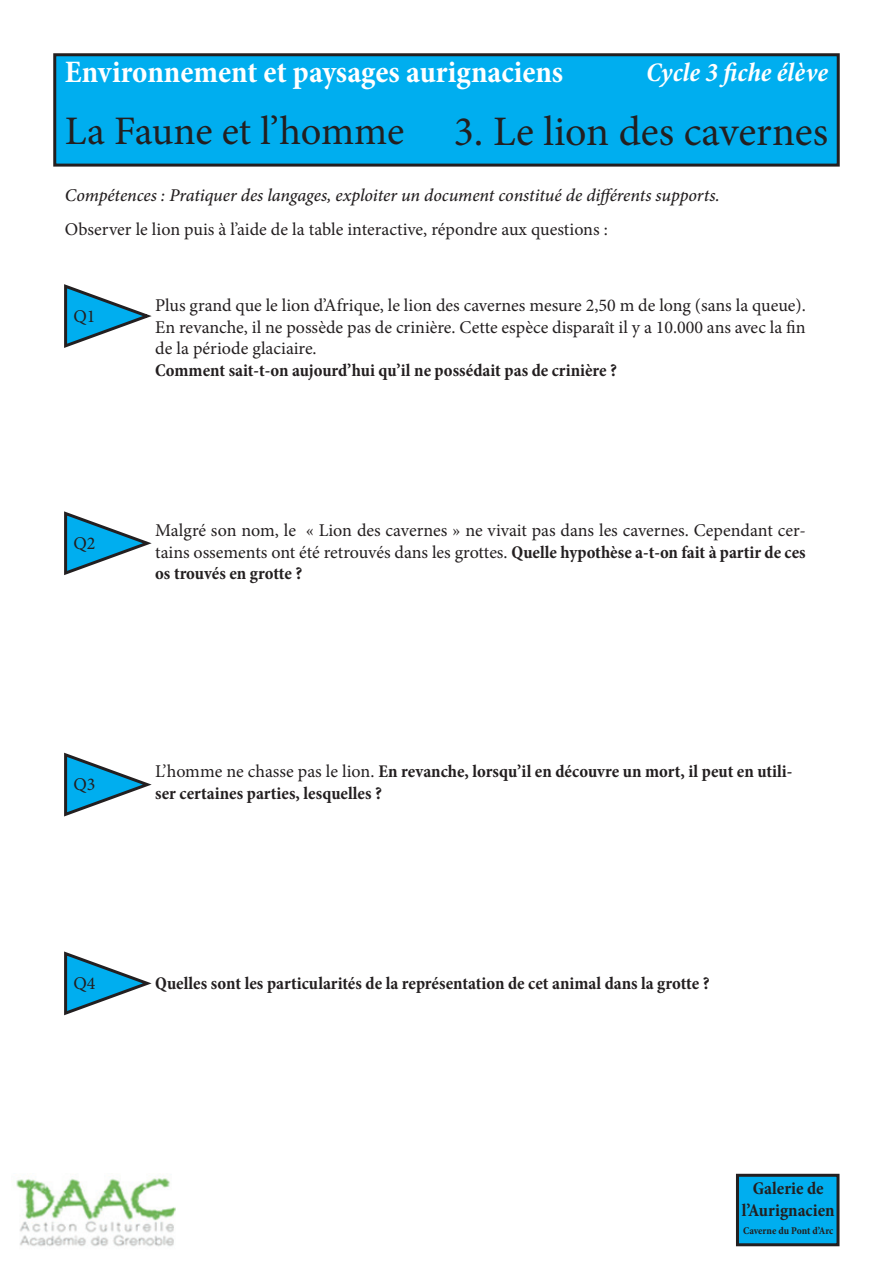
<style>
.page{position:relative;width:893px;height:1263px;background:#fff}
.page>*{position:absolute;margin:0;border:0;box-sizing:border-box;transform-origin:0 0}
.t1{font:42px "Minion Pro";color:#231f20}
.t2{font:700 condensed 31.5px "Minion Pro";color:#fff}
.t3{font:italic 700 condensed 27px "Minion Pro";color:#fff}
.t4{font:18px/21.6px "Minion Pro";color:#231f20;text-align:justify}
.t5{font:700 condensed 18px/21.6px "Minion Pro";color:#231f20}
.t6{font:italic 500 18px "Minion Pro";letter-spacing:-.005em;color:#231f20}
.t7{font:700 condensed 10.5px "Minion Pro";letter-spacing:-.01em;color:#231f20}
.s1{font-size:40.5px}
.s2{font-weight:700;font-stretch:condensed}
.s3{font-weight:400;font-stretch:normal}
</style>
<div class="page">
<div style="left:55px;top:55px;width:783px;height:110px;background:#00aeef"></div>
<div style="left:53px;top:53px;width:787px;height:114px;border:3px solid #231f20"></div>
<svg style="left:64px;top:284px;width:87px;height:64px"></svg>
<svg style="left:64px;top:511px;width:87px;height:64px"></svg>
<svg style="left:64px;top:752px;width:87px;height:65px"></svg>
<svg style="left:64px;top:951px;width:87px;height:65px"></svg>
<img style="left:16px;top:1178px;width:160px;height:69px">
<div style="left:737px;top:1175px;width:101px;height:70px;background:#00aeef"></div>
<div style="left:736px;top:1174px;width:103px;height:72px;border:3px solid #231f20"></div>
<h2 class="t2" style="left:65px;top:51px;width:500px">Environnement et paysages aurignaciens</h2>
<h3 class="t3" style="left:646px;top:54px;width:184px">Cycle 3 fiche élève</h3>
<h1 class="t1" style="left:65px;top:104px;width:765px"><span class="s1">La Faune et l’homme</span> 3. Le lion des cavernes</h1>
<p class="t6" style="left:65px;top:183px;width:656px">Compétences : Pratiquer des langages, exploiter un document constitué de différents supports.</p>
<p class="t4" style="left:65px;top:219px;width:544px">Observer le lion puis à l’aide de la table interactive, répondre aux questions :</p>
<p class="t4" style="left:73px;top:305px;width:24px">Q1</p>
<p class="t4" style="left:73px;top:532px;width:24px">Q2</p>
<p class="t4" style="left:155px;top:295px;width:652px">Plus grand que le lion d’Afrique, le lion des cavernes mesure 2,50 m de long (sans la queue).<br>En revanche, il ne possède pas de crinière. Cette espèce disparaît il y a 10.000 ans avec la fin de la période glaciaire.</p>
<p class="t5" style="left:155px;top:359px;width:463px">Comment sait-t-on aujourd’hui qu’il ne possédait pas de crinière ?</p>
<p class="t4" style="left:155px;top:520px;width:652px">Malgré son nom, le « Lion des cavernes » ne vivait pas dans les cavernes. Cependant cer&shy;tains ossements ont été retrouvés dans les grottes. <span class="s2">Quelle hypothèse a-t-on fait à partir de ces os trouvés en grotte ?</span></p>
<p class="t4" style="left:73px;top:774px;width:24px">Q3</p>
<p class="t5" style="left:155px;top:761px;width:639px"><span class="s3">L’homme ne chasse pas le lion.</span> En revanche, lorsqu’il en découvre un mort, il peut en utili&shy;ser certaines parties, lesquelles ?</p>
<p class="t4" style="left:73px;top:972px;width:24px">Q4</p>
<p class="t5" style="left:155px;top:973px;width:556px">Quelles sont les particularités de la représentation de cet animal dans la grotte ?</p>
<p class="t5" style="left:742px;top:1177px;width:94px;text-align:center">Galerie de l’Aurignacien</p>
<p class="t7" style="left:743px;top:1223px;width:92px">Caverne du Pont d’Arc</p>
</div>
